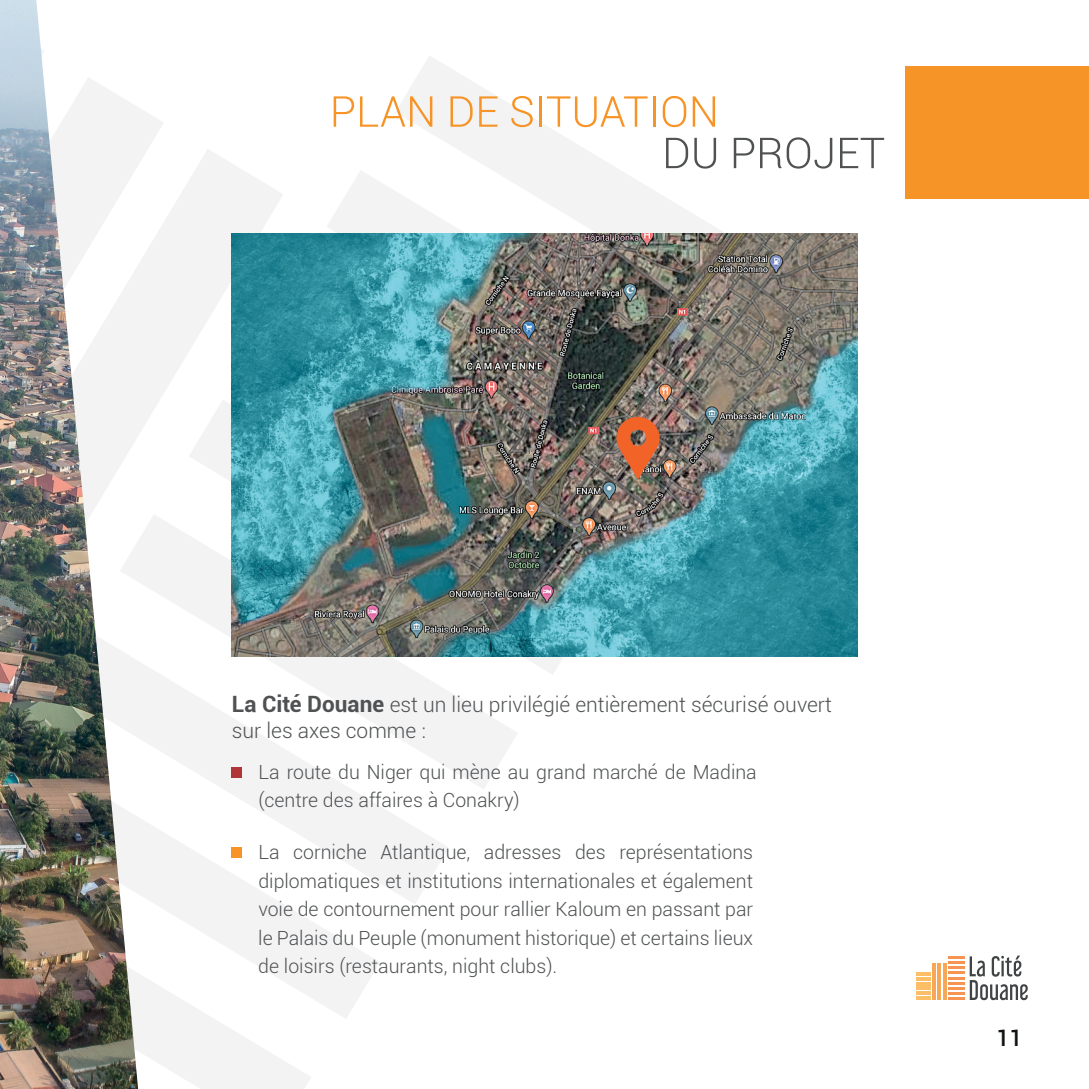
<style>
.page{position:relative;width:1089px;height:1089px;background:#fff}
.page>*{position:absolute;margin:0;border:0;box-sizing:border-box;transform-origin:0 0}
.t1{font:500 22.5px "Roboto";color:#0f1313}
.t2{font:300 21px/25.2px "Roboto";color:#4f5152}
.t3{font:300 19.5px/28.5px "Roboto";color:#4f5152}
.s1{font-weight:700;font-size:22.5px}
</style>
<div class="page">
<svg style="left:138px;top:149px;width:145px;height:286px;fill:#f3f3f4"></svg>
<svg style="left:326px;top:171px;width:69px;height:63px;fill:#f3f3f4"></svg>
<svg style="left:395px;top:56px;width:398px;height:178px"></svg>
<svg style="left:188px;top:399px;width:399px;height:275px"></svg>
<svg style="left:138px;top:514px;width:380px;height:275px;fill:#f3f3f4"></svg>
<svg style="left:138px;top:629px;width:311px;height:275px"></svg>
<svg style="left:138px;top:743px;width:242px;height:275px"></svg>
<svg style="left:138px;top:858px;width:173px;height:231px;fill:#f3f3f4"></svg>
<img style="left:0;top:0;width:138px;height:1089px">
<svg style="left:666px;top:138px;width:22px;height:30px"></svg>
<svg style="left:694px;top:138px;width:22px;height:31px"></svg>
<svg style="left:733px;top:138px;width:21px;height:30px"></svg>
<svg style="left:760px;top:137px;width:72px;height:32px"></svg>
<svg style="left:840px;top:138px;width:44px;height:30px"></svg>
<svg style="left:334px;top:96px;width:20px;height:31px"></svg>
<svg style="left:360px;top:96px;width:72px;height:31px"></svg>
<svg style="left:450px;top:96px;width:22px;height:31px"></svg>
<svg style="left:479px;top:96px;width:18px;height:31px"></svg>
<svg style="left:511px;top:96px;width:22px;height:31px"></svg>
<hr style="left:539px;top:96px;width:3px;height:31px;background:#f79427">
<svg style="left:547px;top:96px;width:100px;height:31px"></svg>
<hr style="left:653px;top:96px;width:2px;height:31px;background:#f79427">
<svg style="left:662px;top:96px;width:24px;height:31px"></svg>
<svg style="left:692px;top:96px;width:23px;height:31px"></svg>
<div style="left:905px;top:66px;width:184px;height:133px;background:#f79427"></div>
<img style="left:232px;top:234px;width:625px;height:422px">
<div style="left:232px;top:767px;width:10px;height:10px;background:#b03538"></div>
<div style="left:232px;top:847px;width:10px;height:10px;background:#f79427"></div>
<svg style="left:616px;top:417px;width:43px;height:62px;background:#ba6642"></svg>
<hr style="left:932px;top:963px;width:3px;height:37px;background:#f7a756">
<hr style="left:937px;top:963px;width:4px;height:37px;background:#f7a756">
<hr style="left:943px;top:963px;width:3px;height:37px;background:#f7a756">
<svg style="left:948px;top:955px;width:79px;height:45px"></svg>
<hr style="left:948px;top:997px;width:16px;height:3px;background:#f69553">
<svg style="left:916px;top:972px;width:14px;height:3px"></svg>
<svg style="left:916px;top:977px;width:14px;height:3px"></svg>
<svg style="left:916px;top:982px;width:14px;height:3px"></svg>
<hr style="left:915px;top:986px;width:15px;height:4px;background:#fcbe67">
<hr style="left:915px;top:991px;width:15px;height:4px;background:#fcbe67">
<hr style="left:915px;top:996px;width:15px;height:4px;background:#fcbe67">
<p class="t2" style="left:232px;top:691px;width:602px"><span class="s1">La Cité Douane</span> est un lieu privilégié entièrement sécurisé ouvert sur les axes comme :</p>
<p class="t3" style="left:258px;top:757px;width:500px">La route du Niger qui mène au grand marché de Madina (centre des affaires à Conakry)</p>
<p class="t3" style="left:258px;top:837px;width:496px;text-align:justify">La corniche Atlantique, adresses des représentations diplomatiques et institutions internationales et également voie de contournement pour rallier Kaloum en passant par le Palais du Peuple (monument historique) et certains lieux de loisirs (restaurants, night clubs).</p>
<p class="t1" style="left:996px;top:1021px;width:27px">11</p>
</div>
